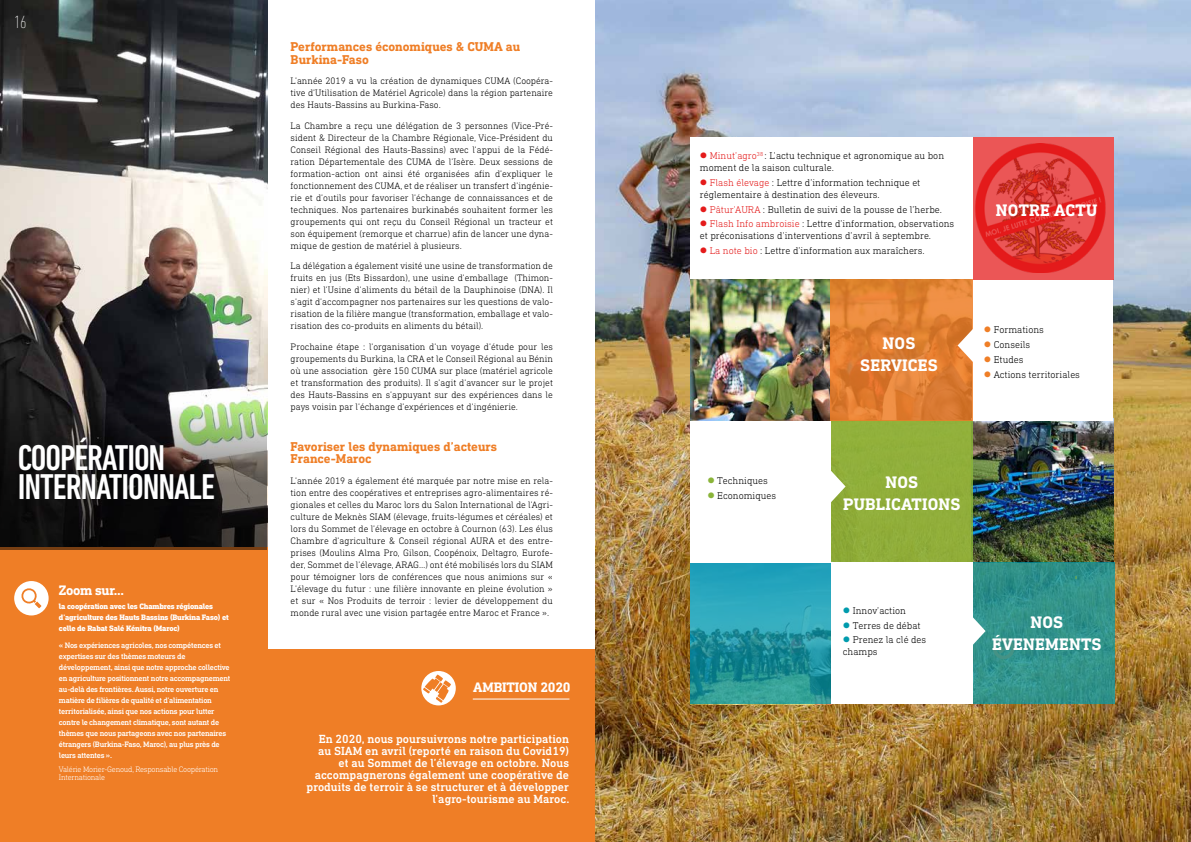
<style>
.page{position:relative;width:1191px;height:842px;background:#fff}
.page>*{position:absolute;margin:0;border:0;box-sizing:border-box;transform-origin:0 0}
.t1{font:500 condensed 36.5px/29px "DIN Next LT Pro";letter-spacing:-.03em;color:#fff}
.t2{font:200 condensed 18px "DIN Next LT Pro";color:#fff}
.t3{font:700 17px/22px "DIN Next Slab Pro";letter-spacing:.01em;color:#fff;text-align:center}
.t4{font:700 14px "DIN Next Slab Pro";letter-spacing:-.02em;color:#fff}
.t5{font:700 13px/13px "DIN Next Slab Pro";color:#ef7e26}
.t6{font:500 12px/12px "DIN Next Slab Pro";color:#fff;text-align:right}
.t7{font:300 10px/12px "DIN Next Slab Pro";color:#000}
.t8{font:300 9.5px/12px "DIN Next Slab Pro";color:#000;text-align:justify}
.t9{font:500 8px/11px "DIN Next Slab Pro";letter-spacing:-.03em;color:#fff}
.t10{font:800 8px/11px "DIN Next Slab Pro";letter-spacing:-.02em;color:#fff}
.t11{font:300 8px/8px "DIN Next Slab Pro";letter-spacing:-.03em;color:#fff}
.s1{color:#e41b1b}
.s2{color:#ef7e26}
.s3{color:#8ab439}
.s4{color:#009bad}
</style>
<div class="page">
<div style="left:0;top:649px;width:595px;height:193px;background:#ef7e26"></div>
<img style="left:0;top:0;width:267px;height:406px">
<svg style="left:421px;top:671px;width:35px;height:34px"></svg>
<svg style="left:423px;top:674px;width:28px;height:29px"></svg>
<hr style="left:473px;top:698px;width:96px;height:1px;background:#fff">
<div style="left:0;top:547px;width:267px;height:116px;background:#ef7e26"></div>
<div style="left:14px;top:581px;width:35px;height:34px;background:#fff;border-radius:50%"></div>
<svg style="left:21px;top:588px;width:20px;height:20px"></svg>
<svg style="left:0;top:406px;width:267px;height:144px;background:#2f2f29"></svg>
<img style="left:595px;top:0;width:596px;height:842px">
<img style="left:690px;top:279px;width:141px;height:142px">
<img style="left:972px;top:420px;width:141px;height:142px">
<svg style="left:690px;top:563px;width:143px;height:141px;background:#259aa8"></svg>
<div style="left:831px;top:420px;width:141px;height:142px;background:#91af3a"></div>
<div style="left:690px;top:421px;width:141px;height:142px;background:#fff"></div>
<div style="left:831px;top:562px;width:142px;height:141px;background:#fff"></div>
<div style="left:972px;top:279px;width:141px;height:141px;background:#fff"></div>
<div style="left:690px;top:138px;width:283px;height:141px;background:#fff"></div>
<svg style="left:830px;top:279px;width:142px;height:141px;background:#e07e32"></svg>
<svg style="left:957px;top:329px;width:16px;height:33px"></svg>
<svg style="left:973px;top:562px;width:141px;height:141px;background:#30928a"></svg>
<svg style="left:831px;top:471px;width:14px;height:32px"></svg>
<svg style="left:973px;top:615px;width:12px;height:32px"></svg>
<svg style="left:973px;top:137px;width:140px;height:143px;background:#e2403e"></svg>
<h2 class="t2" style="left:14px;top:11px;width:14px">16</h2>
<h1 class="t1" style="left:18px;top:443px;width:198px">COOPÉRATION<br>INTERNATIONNALE</h1>
<h3 class="t4" style="left:59px;top:582px;width:67px">Zoom sur...</h3>
<p class="t10" style="left:59px;top:601px;width:171px">la coopération avec les Chambres régionales d’agriculture des Hauts Bassins (Burkina Faso) et celle de Rabat Salé Kénitra (Maroc)</p>
<p class="t9" style="left:59px;top:640px;width:173px">« Nos expériences agricoles, nos compétences et expertises sur des thèmes moteurs de développement, ainsi que notre approche collective en agriculture positionnent notre accompagnement au-delà des frontières. Aussi, notre ouverture en matière de filières de qualité et d’alimentation territorialisée, ainsi que nos actions pour lutter contre le changement climatique, sont autant de thèmes que nous partageons avec nos partenaires étrangers (Burkina-Faso, Maroc), au plus près de leurs attentes ».</p>
<p class="t11" style="left:59px;top:765px;width:161px">Valérie Morier-Genoud, Responsable Coopération<br>Internationale</p>
<h3 class="t5" style="left:291px;top:40px;width:231px">Performances économiques &amp; CUMA au<br>Burkina-Faso</h3>
<p class="t8" style="left:291px;top:75px;width:264px">L’année 2019 a vu la création de dynamiques CUMA (Coopéra&shy;tive d’Utilisation de Matériel Agricole) dans la région partenaire des Hauts-Bassins au Burkina-Faso.</p>
<p class="t8" style="left:291px;top:120px;width:264px">La Chambre a reçu une délégation de 3 personnes (Vice-Pré&shy;sident &amp; Directeur de la Chambre Régionale, Vice-Président du Conseil Régional des Hauts-Bassins) avec l’appui de la Fédé&shy;ration Départementale des CUMA de l’Isère. Deux sessions de formation-action ont ainsi été organisées afin d’expliquer le fonctionnement des CUMA, et de réaliser un transfert d’ingénie&shy;rie et d’outils pour favoriser l’échange de connaissances et de techniques. Nos partenaires burkinabés souhaitent former les groupements qui ont reçu du Conseil Régional un tracteur et son équipement (remorque et charrue) afin de lancer une dyna&shy;mique de gestion de matériel à plusieurs.</p>
<p class="t8" style="left:291px;top:260px;width:264px">La délégation a également visité une usine de transformation de fruits en jus (Ets Bissardon), une usine d’emballage (Thimon&shy;nier) et l’Usine d’aliments du bétail de la Dauphinoise (DNA). Il s’agit d’accompagner nos partenaires sur les questions de valo&shy;risation de la filière mangue (transformation, emballage et valo&shy;risation des co-produits en aliments du bétail).</p>
<p class="t8" style="left:291px;top:341px;width:264px">Prochaine étape : l’organisation d’un voyage d’étude pour les groupements du Burkina, la CRA et le Conseil Régional au Bénin où une association gère 150 CUMA sur place (matériel agricole et transformation des produits). Il s’agit d’avancer sur le projet des Hauts-Bassins en s’appuyant sur des expériences dans le pays voisin par l’échange d’expériences et d’ingénierie.</p>
<h3 class="t5" style="left:291px;top:441px;width:208px;line-height:12px">Favoriser les dynamiques d’acteurs<br>France-Maroc</h3>
<p class="t8" style="left:291px;top:474px;width:264px">L’année 2019 a également été marquée par notre mise en rela&shy;tion entre des coopératives et entreprises agro-alimentaires ré&shy;gionales et celles du Maroc lors du Salon International de l’Agri&shy;culture de Meknès SIAM (élevage, fruits-légumes et céréales) et lors du Sommet de l’élevage en octobre à Cournon (63). Les élus Chambre d’agriculture &amp; Conseil régional AURA et des entre&shy;prises (Moulins Alma Pro, Gilson, Coopénoix, Deltagro, Eurofe&shy;der, Sommet de l’élevage, ARAG…) ont été mobilisés lors du SIAM pour témoigner lors de conférences que nous animions sur « L’élevage du futur : une filière innovante en pleine évolution » et sur « Nos Produits de terroir : levier de développement du monde rural avec une vision partagée entre Maroc et France ».</p>
<h3 class="t4" style="left:473px;top:679px;width:99px">AMBITION 2020</h3>
<p class="t6" style="left:307px;top:733px;width:264px">En 2020, nous poursuivrons notre participation au SIAM en avril (reporté en raison du Covid19) et au Sommet de l’élevage en octobre. Nous accompagnerons également une coopérative de produits de terroir à se structurer et à développer l’agro-tourisme au Maroc.</p>
<p class="t7" style="left:700px;top:149px;width:246px"><span class="s1">● Minut’agro</span><sup>38</sup> : L’actu technique et agronomique au bon moment de la saison culturale.</p>
<p class="t7" style="left:700px;top:176px;width:222px"><span class="s1">● Flash élevage</span> : Lettre d’information technique et réglementaire à destination des éleveurs.</p>
<p class="t7" style="left:700px;top:203px;width:244px"><span class="s1">● Pâtur’AURA</span> : Bulletin de suivi de la pousse de l’herbe.</p>
<p class="t7" style="left:700px;top:218px;width:256px"><span class="s1">● Flash Info ambroisie</span> : Lettre d’information, observations et préconisations d’interventions d’avril à septembre.</p>
<p class="t7" style="left:700px;top:245px;width:226px"><span class="s1">● La note bio</span> : Lettre d’information aux maraîchers.</p>
<h3 class="t3" style="left:860px;top:333px;width:79px">NOS<br>SERVICES</h3>
<h3 class="t3" style="left:996px;top:199px;width:103px">NOTRE ACTU</h3>
<p class="t7" style="left:983px;top:324px;width:62px"><span class="s2">●</span> Formations</p>
<p class="t7" style="left:983px;top:338px;width:48px"><span class="s2">●</span> Conseils</p>
<p class="t7" style="left:983px;top:353px;width:41px"><span class="s2">●</span> Etudes</p>
<p class="t7" style="left:983px;top:368px;width:98px"><span class="s2">●</span> Actions territoriales</p>
<p class="t7" style="left:707px;top:474px;width:62px"><span class="s3">●</span> Techniques</p>
<p class="t7" style="left:707px;top:489px;width:70px"><span class="s3">●</span> Economiques</p>
<h3 class="t3" style="left:843px;top:471px;width:119px">NOS<br>PUBLICATIONS</h3>
<p class="t7" style="left:843px;top:604px;width:65px"><span class="s4">●</span> Innov’action</p>
<p class="t7" style="left:843px;top:619px;width:79px"><span class="s4">●</span> Terres de débat</p>
<p class="t7" style="left:843px;top:634px;width:85px"><span class="s4">●</span> Prenez la clé des champs</p>
<h3 class="t3" style="left:992px;top:611px;width:111px">NOS<br>ÉVENEMENTS</h3>
</div>
